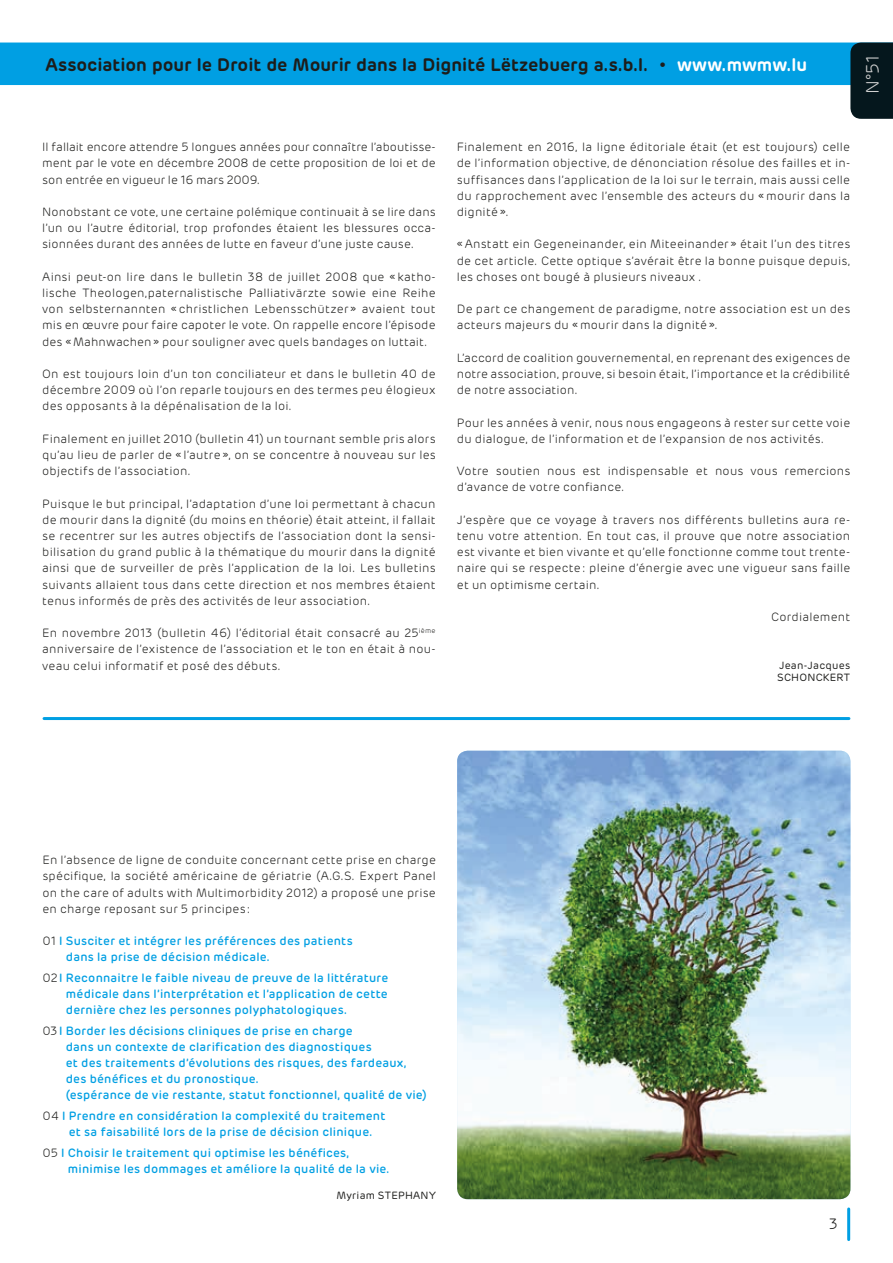
<style>
.page{position:relative;width:893px;height:1263px;background:#fff}
.page>*{position:absolute;margin:0;border:0;box-sizing:border-box;transform-origin:0 0}
.t1{font:600 18px "Rubrik";letter-spacing:.005em;color:#1d1d1b}
.t2{font:300 18px "Rubrik";color:#d1d1d1}
.t3{font:300 15px "Rubrik";color:#1d1d1b}
.t4{font:300 12px/16.2px "Rubrik";letter-spacing:.02em;color:#1d1d1b;text-align:justify}
.t5{font:500 12px/16.2px "Rubrik";letter-spacing:.02em;color:#009fe3}
.t6{font:10.5px/12px "Rubrik";letter-spacing:.03em;color:#1d1d1b}
.s1{font-weight:500}
.s2{color:#fff}
.s3{font-weight:300;color:#1d1d1b}
</style>
<div class="page">
<svg style="left:0;top:43px;width:893px;height:76px"></svg>
<hr style="left:847px;top:1209px;width:3px;height:30px;background:#009fe3">
<hr style="left:44px;top:717px;width:805px;height:3px;background:#009fe3">
<img style="left:457px;top:751px;width:393px;height:448px">
<h1 class="t1" style="left:45px;top:53px;width:763px">Association pour le Droit de Mourir dans la Dignité Lëtzebuerg a.s.b.l. <span class="s1">•</span> <span class="s2">www.mwmw.lu</span></h1>
<h1 class="t2" style="left:862px;top:94px;width:40px;rotate:-90deg">N°51</h1>
<p class="t4" style="left:42px;top:139px;width:395px">Il fallait encore attendre 5 longues années pour connaître l’aboutisse&shy;ment par le vote en décembre 2008 de cette proposition de loi et de son entrée en vigueur le 16 mars 2009.</p>
<p class="t4" style="left:42px;top:204px;width:395px">Nonobstant ce vote, une certaine polémique continuait à se lire dans l’un ou l’autre éditorial, trop profondes étaient les blessures occa&shy;sionnées durant des années de lutte en faveur d’une juste cause.</p>
<p class="t4" style="left:42px;top:269px;width:395px">Ainsi peut-on lire dans le bulletin 38 de juillet 2008 que «katho&shy;lische Theologen,paternalistische Palliativärzte sowie eine Reihe von selbsternannten «christlichen Lebensschützer» avaient tout mis en œuvre pour faire capoter le vote. On rappelle encore l’épisode des «Mahnwachen» pour souligner avec quels bandages on luttait.</p>
<p class="t4" style="left:42px;top:366px;width:395px">On est toujours loin d’un ton conciliateur et dans le bulletin 40 de décembre 2009 où l’on reparle toujours en des termes peu élogieux des opposants à la dépénalisation de la loi.</p>
<p class="t4" style="left:42px;top:431px;width:395px">Finalement en juillet 2010 (bulletin 41) un tournant semble pris alors qu’au lieu de parler de «l’autre», on se concentre à nouveau sur les objectifs de l’association.</p>
<p class="t4" style="left:42px;top:496px;width:395px">Puisque le but principal, l’adaptation d’une loi permettant à chacun de mourir dans la dignité (du moins en théorie) était atteint, il fallait se recentrer sur les autres objectifs de l’association dont la sensi&shy;bilisation du grand public à la thématique du mourir dans la dignité ainsi que de surveiller de près l’application de la loi. Les bulletins suivants allaient tous dans cette direction et nos membres étaient tenus informés de près des activités de leur association.</p>
<p class="t4" style="left:42px;top:625px;width:395px">En novembre 2013 (bulletin 46) l’éditorial était consacré au 25<sup>ième </sup>anniversaire de l’existence de l’association et le ton en était à nou&shy;veau celui informatif et posé des débuts.</p>
<p class="t4" style="left:457px;top:139px;width:395px">Finalement en 2016, la ligne éditoriale était (et est toujours) celle de l’information objective, de dénonciation résolue des failles et in&shy;suffisances dans l’application de la loi sur le terrain, mais aussi celle du rapprochement avec l’ensemble des acteurs du «mourir dans la dignité».</p>
<p class="t4" style="left:457px;top:236px;width:395px">«Anstatt ein Gegeneinander, ein Miteeinander» était l’un des titres de cet article. Cette optique s’avérait être la bonne puisque depuis, les choses ont bougé à plusieurs niveaux .</p>
<p class="t4" style="left:457px;top:301px;width:395px">De part ce changement de paradigme, notre association est un des acteurs majeurs du «mourir dans la dignité».</p>
<p class="t4" style="left:457px;top:350px;width:395px">L’accord de coalition gouvernemental, en reprenant des exigences de notre association, prouve, si besoin était, l’importance et la crédibilité de notre association.</p>
<p class="t4" style="left:457px;top:415px;width:395px">Pour les années à venir, nous nous engageons à rester sur cette voie du dialogue, de l’information et de l’expansion de nos activités.</p>
<p class="t4" style="left:457px;top:463px;width:395px">Votre soutien nous est indispensable et nous vous remercions d’avance de votre confiance.</p>
<p class="t4" style="left:457px;top:512px;width:395px">J’espère que ce voyage à travers nos différents bulletins aura re&shy;tenu votre attention. En tout cas, il prouve que notre association est vivante et bien vivante et qu’elle fonctionne comme tout trente&shy;naire qui se respecte: pleine d’énergie avec une vigueur sans faille et un optimisme certain.</p>
<p class="t4" style="left:771px;top:609px;width:80px">Cordialement</p>
<p class="t6" style="left:777px;top:659px;width:75px">Jean-Jacques<br>SCHONCKERT</p>
<p class="t4" style="left:43px;top:852px;width:395px">En l’absence de ligne de conduite concernant cette prise en charge spécifique, la société américaine de gériatrie (A.G.S. Expert Panel on the care of adults with Multimorbidity 2012) a proposé une prise en charge reposant sur 5 principes:</p>
<p class="t5" style="left:66px;top:933px;width:288px;text-indent:-23px"><span class="s3">01</span> I Susciter et intégrer les préférences des patients dans la prise de décision médicale.</p>
<p class="t5" style="left:66px;top:970px;width:324px;text-align:justify;text-indent:-23px"><span class="s3">02</span>I Reconnaitre le faible niveau de preuve de la littérature médicale dans l’interprétation et l’application de cette dernière chez les personnes polyphatologiques.</p>
<p class="t5" style="left:66px;top:1022px;width:362px;text-indent:-23px"><span class="s3">03</span>I Border les décisions cliniques de prise en charge<br>dans un contexte de clarification des diagnostiques<br>et des traitements d’évolutions des risques, des fardeaux, des bénéfices et du pronostique.<br>(espérance de vie restante, statut fonctionnel, qualité de vie)</p>
<p class="t5" style="left:69px;top:1108px;width:318px;text-indent:-26px"><span class="s3">04</span> I Prendre en considération la complexité du traitement et sa faisabilité lors de la prise de décision clinique.</p>
<p class="t5" style="left:68px;top:1144px;width:323px;text-indent:-25px"><span class="s3">05</span> I Choisir le traitement qui optimise les bénéfices, minimise les dommages et améliore la qualité de la vie.</p>
<p class="t6" style="left:336px;top:1189px;width:101px">Myriam STEPHANY</p>
<p class="t3" style="left:829px;top:1215px;width:10px">3</p>
</div>
